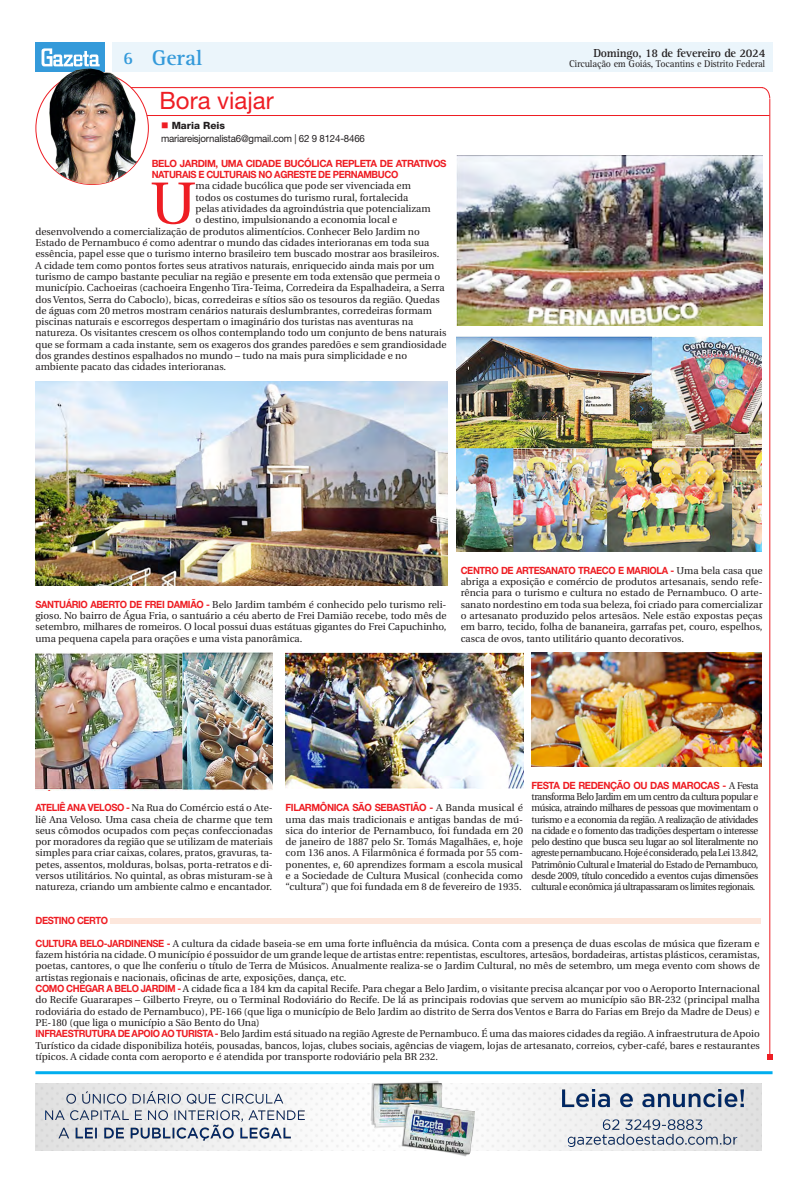
<style>
.page{position:relative;width:808px;height:1191px;background:#fff}
.page>*{position:absolute;margin:0;border:0;box-sizing:border-box;transform-origin:0 0}
.TExto_Corrido{font:59px "Utopia";color:#ee1d23}
.Retranca{font:24px "Helvetica Neue LT Std";color:#ee1d23}
.t1{font:700 22px "Rotis Serif Std";color:#349ada}
.t2{font:700 18px "Rotis Serif Std";color:#349ada}
.t3{font:700 12px "Rotis Serif Std";letter-spacing:-.02em;color:#231f20}
.TExto_Corrido-2{font:10px/11.3px "Utopia";color:#231f20;text-align:justify}
.TExto_Corrido-3{font:10px/11.3px "Utopia";color:#231f20;text-align:justify;scale:.96 1}
.TExto_Corrido-4{font:700 10px/11.3px "Helvetica Neue LT Std";letter-spacing:-.04em;color:#ee1d23}
.t4{font:10px "Rotis Serif Std";letter-spacing:-.02em;color:#231f20}
.t5{font:10px "Helvetica Neue LT Std";letter-spacing:-.02em;color:#231f20}
.TExto_Corrido-5{font:700 10px "Helvetica Neue LT Std";letter-spacing:-.04em;color:#ee1d23;scale:.94 1}
.t6{font:800 10px "Helvetica Neue LT Std";color:#231f20}
.s1{color:#ee1d23}
.s2{font-family:"Helvetica Neue LT Std";font-weight:700;color:#ee1d23}
</style>
<div class="page">
<div style="left:112px;top:43px;width:660px;height:29px;background:#ebf5fb"></div>
<div style="left:35px;top:43px;width:70px;height:29px;background:#349ada"></div>
<svg style="left:42px;top:48px;width:57px;height:14px"></svg>
<hr style="left:35px;top:1071px;width:737px;height:3px;background:#00aeef">
<img style="left:35px;top:1083px;width:726px;height:67px">
<img style="left:370px;top:1081px;width:104px;height:75px">
<img style="left:46px;top:1092px;width:259px;height:49px">
<img style="left:563px;top:1089px;width:181px;height:57px">
<svg style="left:762px;top:87px;width:8px;height:12px"></svg>
<hr style="left:73px;top:87px;width:689px;height:1px;background:#ee1d23">
<hr style="left:770px;top:99px;width:1px;height:961px;background:#ee1d23">
<hr style="left:39px;top:115px;width:731px;height:1px;background:#ee1d23">
<img style="left:40px;top:62px;width:109px;height:122px">
<svg style="left:767px;top:1054px;width:5px;height:5px"></svg>
<div style="left:110px;top:918px;width:651px;height:5px;background:#fde7dc"></div>
<img style="left:456px;top:156px;width:307px;height:169px">
<img style="left:35px;top:382px;width:413px;height:203px">
<img style="left:456px;top:336px;width:305px;height:215px">
<img style="left:35px;top:653px;width:238px;height:137px">
<img style="left:286px;top:653px;width:237px;height:135px">
<img style="left:531px;top:653px;width:230px;height:113px">
<p class="t2" style="left:123px;top:47px;width:12px">6</p>
<p class="t1" style="left:152px;top:45px;width:52px">Geral</p>
<p class="t3" style="left:593px;top:46px;width:174px">Domingo, 18 de fevereiro de 2024</p>
<p class="t4" style="left:569px;top:58px;width:198px">Circulação em Goiás, Tocantins e Distrito Federal</p>
<p class="Retranca" style="left:159px;top:86px;width:116px">Bora viajar</p>
<p class="t5" style="left:161px;top:132px;width:205px">mariareisjornalista6@gmail.com | 62 9 8124-8466</p>
<p class="TExto_Corrido-4" style="left:152px;top:157px;width:296px">BELO JARDIM, UMA CIDADE BUCÓLICA REPLETA DE ATRATIVOS<br>NATURAIS E CULTURAIS NO AGRESTE DE PERNAMBUCO</p>
<p class="TExto_Corrido" style="left:150px;top:171px;width:48px">U</p>
<p class="TExto_Corrido-2" style="left:195px;top:181px;width:217px">ma cidade bucólica que pode ser vivenciada em</p>
<p class="t6" style="left:161px;top:120px;width:65px"><span class="s1">■</span> Maria Reis</p>
<p class="TExto_Corrido-2" style="left:195px;top:192px;width:214px">todos os costumes do turismo rural, fortalecida</p>
<p class="TExto_Corrido-2" style="left:195px;top:203px;width:237px">pelas atividades da agroindústria que potencializam</p>
<p class="TExto_Corrido-2" style="left:195px;top:214px;width:203px">o destino, impulsionando a economia local e</p>
<p class="TExto_Corrido-2" style="left:35px;top:226px;width:386px">desenvolvendo a comercialização de produtos alimentícios. Conhecer Belo Jardim no</p>
<p class="TExto_Corrido-2" style="left:35px;top:237px;width:395px">Estado de Pernambuco é como adentrar o mundo das cidades interioranas em toda sua</p>
<p class="TExto_Corrido-2" style="left:35px;top:248px;width:405px">essência, papel esse que o turismo interno brasileiro tem buscado mostrar aos brasileiros.</p>
<p class="TExto_Corrido-2" style="left:35px;top:260px;width:400px">A cidade tem como pontos fortes seus atrativos naturais, enriquecido ainda mais por um</p>
<p class="TExto_Corrido-2" style="left:35px;top:271px;width:406px">turismo de campo bastante peculiar na região e presente em toda extensão que permeia o</p>
<p class="TExto_Corrido-2" style="left:35px;top:282px;width:411px">município. Cachoeiras (cachoeira Engenho Tira-Teima, Corredeira da Espalhadeira, a Serra</p>
<p class="TExto_Corrido-2" style="left:35px;top:294px;width:406px">dos Ventos, Serra do Caboclo), bicas, corredeiras e sítios são os tesouros da região. Quedas</p>
<p class="TExto_Corrido-2" style="left:35px;top:305px;width:398px">de águas com 20 metros mostram cenários naturais deslumbrantes, corredeiras formam</p>
<p class="TExto_Corrido-2" style="left:35px;top:316px;width:379px">piscinas naturais e escorregos despertam o imaginário dos turistas nas aventuras na</p>
<p class="TExto_Corrido-2" style="left:35px;top:327px;width:412px">natureza. Os visitantes crescem os olhos contemplando todo um conjunto de bens naturais</p>
<p class="TExto_Corrido-2" style="left:35px;top:339px;width:413px">que se formam a cada instante, sem os exageros dos grandes paredões e sem grandiosidade</p>
<p class="TExto_Corrido-2" style="left:35px;top:350px;width:373px">dos grandes destinos espalhados no mundo – tudo na mais pura simplicidade e no</p>
<p class="TExto_Corrido-2" style="left:35px;top:361px;width:192px">ambiente pacato das cidades interioranas.</p>
<p class="TExto_Corrido-2" style="left:35px;top:599px;width:413px"><span class="s2">SANTUÁRIO ABERTO DE FREI DAMIÃO -</span> Belo Jardim também é conhecido pelo turismo reli&shy;gioso. No bairro de Água Fria, o santuário a céu aberto de Frei Damião recebe, todo mês de setembro, milhares de romeiros. O local possui duas estátuas gigantes do Frei Capuchinho, uma pequena capela para orações e uma vista panorâmica.</p>
<p class="TExto_Corrido-2" style="left:461px;top:565px;width:303px"><span class="s2">CENTRO DE ARTESANATO TRAECO E MARIOLA -</span> Uma bela casa que abriga a exposição e comércio de produtos artesanais, sendo refe&shy;rência para o turismo e cultura no estado de Pernambuco. O arte&shy;sanato nordestino em toda sua beleza, foi criado para comercializar o artesanato produzido pelos artesãos. Nele estão expostas peças em barro, tecido, folha de bananeira, garrafas pet, couro, espelhos, casca de ovos, tanto utilitário quanto decorativos.</p>
<p class="TExto_Corrido-2" style="left:35px;top:802px;width:239px"><span class="s2">ATELIÊ ANA VELOSO -</span> Na Rua do Comércio está o Ate&shy;liê Ana Veloso. Uma casa cheia de charme que tem seus cômodos ocupados com peças confeccionadas por moradores da região que se utilizam de materiais simples para criar caixas, colares, pratos, gravuras, ta&shy;petes, assentos, molduras, bolsas, porta-retratos e di&shy;versos utilitários. No quintal, as obras misturam-se à natureza, criando um ambiente calmo e encantador.</p>
<p class="TExto_Corrido-2" style="left:286px;top:802px;width:239px"><span class="s2">FILARMÔNICA SÃO SEBASTIÃO -</span> A Banda musical é uma das mais tradicionais e antigas bandas de mú&shy;sica do interior de Pernambuco, foi fundada em 20 de janeiro de 1887 pelo Sr. Tomás Magalhães, e, hoje com 136 anos. A Filarmônica é formada por 55 com&shy;ponentes, e, 60 aprendizes formam a escola musical e a Sociedade de Cultura Musical (conhecida como “cultura”) que foi fundada em 8 de fevereiro de 1935.</p>
<p class="TExto_Corrido-3" style="left:531px;top:779px;width:238px"><span class="s2">FESTA DE REDENÇÃO OU DAS MAROCAS -</span> A Festa transforma Belo Jardim em um centro da cultura popular e música, atraindo milhares de pessoas que movimentam o turismo e a economia da região. A realização de atividades na cidade e o fomento das tradições despertam o interesse pelo destino que busca seu lugar ao sol literalmente no agreste pernambucano. Hoje é considerado, pela Lei 13.842, Patrimônio Cultural e Imaterial do Estado de Pernambuco, desde 2009, título concedido a eventos cujas dimensões cultural e econômica já ultrapassaram os limites regionais.</p>
<p class="TExto_Corrido-5" style="left:35px;top:914px;width:79px">DESTINO CERTO</p>
<p class="TExto_Corrido-2" style="left:35px;top:938px;width:726px"><span class="s2">CULTURA BELO-JARDINENSE -</span> A cultura da cidade baseia-se em uma forte influência da música. Conta com a presença de duas escolas de música que fizeram e fazem história na cidade. O município é possuidor de um grande leque de artistas entre: repentistas, escultores, artesãos, bordadeiras, artistas plásticos, ceramistas, poetas, cantores, o que lhe conferiu o título de Terra de Músicos. Anualmente realiza-se o Jardim Cultural, no mês de setembro, um mega evento com shows de artistas regionais e nacionais, oficinas de arte, exposições, dança, etc.</p>
<p class="TExto_Corrido-2" style="left:35px;top:983px;width:726px"><span class="s2">COMO CHEGAR A BELO JARDIM -</span> A cidade fica a 184 km da capital Recife. Para chegar a Belo Jardim, o visitante precisa alcançar por voo o Aeroporto Internacional do Recife Guararapes – Gilberto Freyre, ou o Terminal Rodoviário do Recife. De lá as principais rodovias que servem ao município são BR-232 (principal malha rodoviária do estado de Pernambuco), PE-166 (que liga o município de Belo Jardim ao distrito de Serra dos Ventos e Barra do Farias em Brejo da Madre de Deus) e PE-180 (que liga o município a São Bento do Una)</p>
<p class="TExto_Corrido-2" style="left:35px;top:1028px;width:726px"><span class="s2">INFRAESTRUTURA DE APOIO AO TURISTA -</span> Belo Jardim está situado na região Agreste de Pernambuco. É uma das maiores cidades da região. A infraestrutura de Apoio Turístico da cidade disponibiliza hotéis, pousadas, bancos, lojas, clubes sociais, agências de viagem, lojas de artesanato, correios, cyber-café, bares e restaurantes típicos. A cidade conta com aeroporto e é atendida por transporte rodoviário pela BR 232.</p>
</div>
